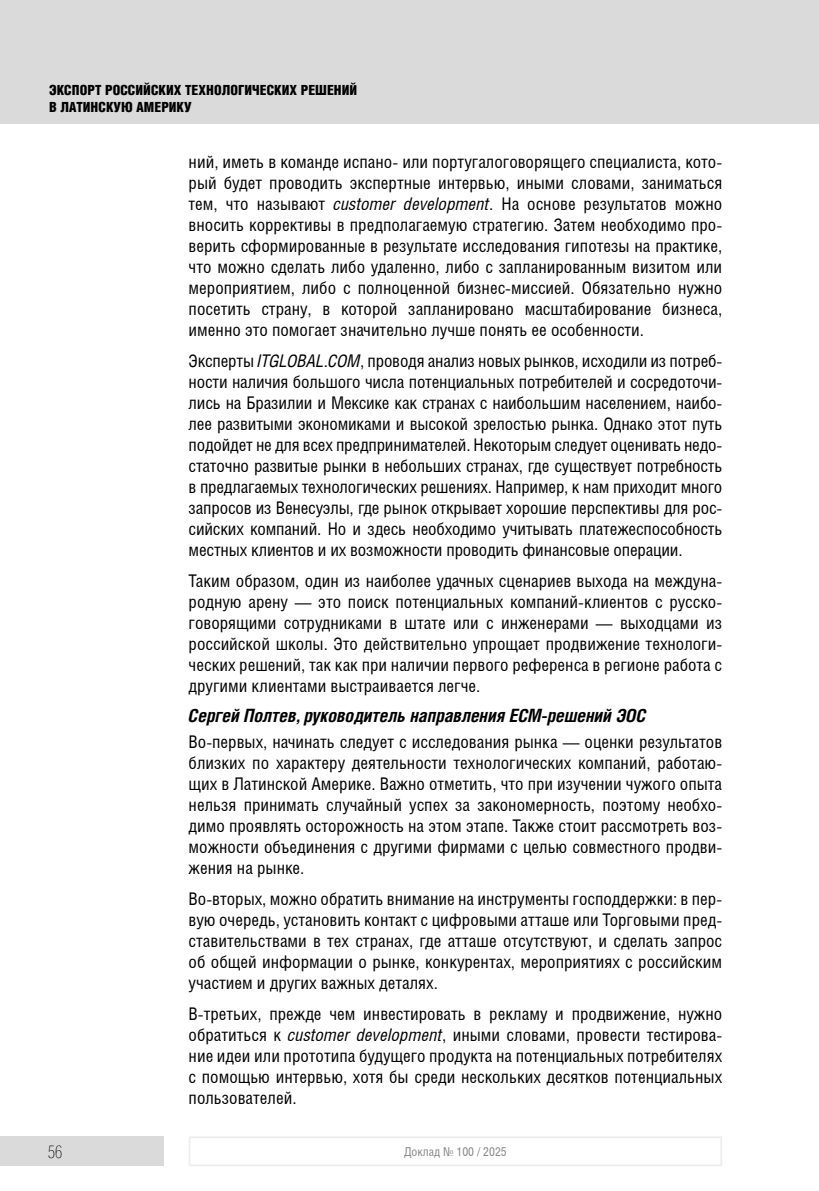
<style>
.page{position:relative;width:819px;height:1191px;background:#fff}
.page>*{position:absolute;margin:0;border:0;box-sizing:border-box;transform-origin:0 0}
.Подзаголовок-3{font:italic 700 18.38px "Helios Cond";color:#000}
.Основной_текст{font:17.5px/21px "Helios Cond";color:#000;text-align:justify}
.t1{font:17.5px "Helios Cond Thin C";color:#000}
.t2{font:900 14px/17.5px "Helios Cond";color:#000}
.t3{font:12.25px "Helios Cond";color:#878787}
.s1{font-style:italic}
</style>
<div class="page">
<div style="left:0;top:0;width:819px;height:124px;background:#dadada"></div>
<div style="left:0;top:1136px;width:164px;height:30px;background:#dadada"></div>
<div style="left:189px;top:1136px;width:533px;height:30px;border:2px solid #ededed"></div>
<p class="t2" style="left:49px;top:81px;width:309px">ЭКСПОРТ РОССИЙСКИХ ТЕХНОЛОГИЧЕСКИХ РЕШЕНИЙ<br>В ЛАТИНСКУЮ АМЕРИКУ</p>
<p class="Основной_текст" style="left:189px;top:151px;width:535px">ний, иметь в команде испано- или португалоговорящего специалиста, кото&shy;рый будет проводить экспертные интервью, иными словами, заниматься тем, что называют <span class="s1">customer development</span>. На основе результатов можно вносить коррективы в предполагаемую стратегию. Затем необходимо про&shy;верить сформированные в результате исследования гипотезы на практике, что можно сделать либо удаленно, либо с запланированным визитом или мероприятием, либо с полноценной бизнес-миссией. Обязательно нужно посетить страну, в которой запланировано масштабирование бизнеса, именно это помогает значительно лучше понять ее особенности.</p>
<p class="Основной_текст" style="left:189px;top:350px;width:535px">Эксперты <span class="s1">ITGLOBAL.COM</span>, проводя анализ новых рынков, исходили из потреб&shy;ности наличия большого числа потенциальных потребителей и сосредоточи&shy;лись на Бразилии и Мексике как странах с наибольшим населением, наибо&shy;лее развитыми экономиками и высокой зрелостью рынка. Однако этот путь подойдет не для всех предпринимателей. Некоторым следует оценивать недо&shy;статочно развитые рынки в небольших странах, где существует потребность в предлагаемых технологических решениях. Например, к нам приходит много запросов из Венесуэлы, где рынок открывает хорошие перспективы для рос&shy;сийских компаний. Но и здесь необходимо учитывать платежеспособность местных клиентов и их возможности проводить финансовые операции.</p>
<p class="Основной_текст" style="left:189px;top:569px;width:535px">Таким образом, один из наиболее удачных сценариев выхода на междуна&shy;родную арену — это поиск потенциальных компаний-клиентов с русско&shy;говорящими сотрудниками в штате или с инженерами — выходцами из российской школы. Это действительно упрощает продвижение технологи&shy;ческих решений, так как при наличии первого референса в регионе работа с другими клиентами выстраивается легче.</p>
<p class="Подзаголовок-3" style="left:189px;top:704px;width:459px">Сергей Полтев, руководитель направления ECM-решений ЭОС</p>
<p class="Основной_текст" style="left:189px;top:730px;width:535px">Во-первых, начинать следует с исследования рынка — оценки результатов близких по характеру деятельности технологических компаний, работаю&shy;щих в Латинской Америке. Важно отметить, что при изучении чужого опыта нельзя принимать случайный успех за закономерность, поэтому необхо&shy;димо проявлять осторожность на этом этапе. Также стоит рассмотреть воз&shy;можности объединения с другими фирмами с целью совместного продви&shy;жения на рынке.</p>
<p class="Основной_текст" style="left:189px;top:887px;width:535px">Во-вторых, можно обратить внимание на инструменты господдержки: в пер&shy;вую очередь, установить контакт с цифровыми атташе или Торговыми пред&shy;ставительствами в тех странах, где атташе отсутствуют, и сделать запрос об общей информации о рынке, конкурентах, мероприятиях с российским участием и других важных деталях.</p>
<p class="Основной_текст" style="left:189px;top:1002px;width:535px">В-третьих, прежде чем инвестировать в рекламу и продвижение, нужно обратиться к <span class="s1">customer development</span>, иными словами, провести тестирова&shy;ние идеи или прототипа будущего продукта на потенциальных потребителях с помощью интервью, хотя бы среди нескольких десятков потенциальных пользователей.</p>
<p class="t1" style="left:48px;top:1142px;width:16px">56</p>
<p class="t3" style="left:404px;top:1144px;width:104px">Доклад № 100 / 2025</p>
</div>
